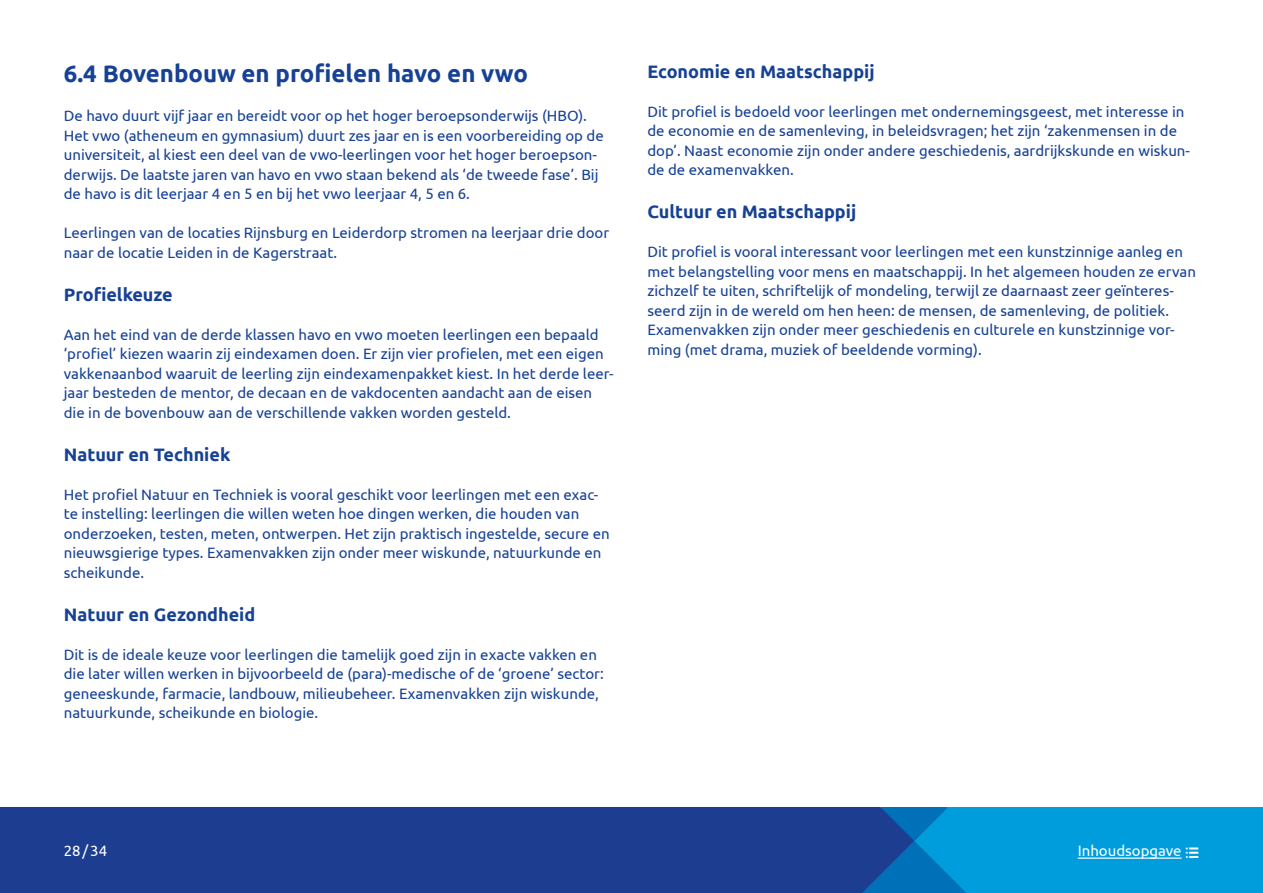
<style>
.page{position:relative;width:1263px;height:893px;background:#fff}
.page>*{position:absolute;margin:0;border:0;box-sizing:border-box;transform-origin:0 0}
.t1{font:700 24px "Ubuntu";color:#164194}
.t2{font:700 18px "Ubuntu";color:#164194}
.t3{font:15px/19.5px "Ubuntu";color:#164194}
.t4{font:15px "Ubuntu";color:#fff}
.s1{font-family:"Pictos"}
</style>
<div class="page">
<div style="left:0;top:808px;width:238px;height:85px;background:#1d3d91"></div>
<svg style="left:238px;top:808px;width:1025px;height:33px;background:#125daa"></svg>
<svg style="left:238px;top:841px;width:1025px;height:52px;background:#125daa"></svg>
<hr style="left:1078px;top:857px;width:103px;height:2px;background:#fff">
<h1 class="t1" style="left:64px;top:59px;width:466px">6.4 Bovenbouw en profielen havo en vwo</h1>
<p class="t3" style="left:64px;top:106px;width:541px">De havo duurt vijf jaar en bereidt voor op het hoger beroepsonderwijs (HBO).<br>Het vwo (atheneum en gymnasium) duurt zes jaar en is een voorbereiding op de universiteit, al kiest een deel van de vwo-leerlingen voor het hoger beroepson&shy;derwijs. De laatste jaren van havo en vwo staan bekend als ‘de tweede fase’. Bij de havo is dit leerjaar 4 en 5 en bij het vwo leerjaar 4, 5 en 6.</p>
<p class="t3" style="left:64px;top:223px;width:547px">Leerlingen van de locaties Rijnsburg en Leiderdorp stromen na leerjaar drie door naar de locatie Leiden in de Kagerstraat.</p>
<p class="t2" style="left:64px;top:283px;width:111px">Profielkeuze</p>
<p class="t3" style="left:64px;top:324px;width:551px">Aan het eind van de derde klassen havo en vwo moeten leerlingen een bepaald ‘profiel’ kiezen waarin zij eindexamen doen. Er zijn vier profielen, met een eigen vakkenaanbod waaruit de leerling zijn eindexamenpakket kiest. In het derde leer&shy;jaar besteden de mentor, de decaan en de vakdocenten aandacht aan de eisen die in de bovenbouw aan de verschillende vakken worden gesteld.</p>
<p class="t2" style="left:64px;top:443px;width:168px">Natuur en Techniek</p>
<p class="t3" style="left:64px;top:484px;width:547px">Het profiel Natuur en Techniek is vooral geschikt voor leerlingen met een exac&shy;te instelling: leerlingen die willen weten hoe dingen werken, die houden van onderzoeken, testen, meten, ontwerpen. Het zijn praktisch ingestelde, secure en nieuwsgierige types. Examenvakken zijn onder meer wiskunde, natuurkunde en scheikunde.</p>
<p class="t2" style="left:64px;top:603px;width:193px">Natuur en Gezondheid</p>
<p class="t3" style="left:64px;top:644px;width:541px">Dit is de ideale keuze voor leerlingen die tamelijk goed zijn in exacte vakken en die later willen werken in bijvoorbeeld de (para)-medische of de ‘groene’ sector: geneeskunde, farmacie, landbouw, milieubeheer. Examenvakken zijn wiskunde, natuurkunde, scheikunde en biologie.</p>
<p class="t2" style="left:647px;top:60px;width:229px">Economie en Maatschappij</p>
<p class="t3" style="left:647px;top:101px;width:544px">Dit profiel is bedoeld voor leerlingen met ondernemingsgeest, met interesse in de economie en de samenleving, in beleidsvragen; het zijn ‘zakenmensen in de dop’. Naast economie zijn onder andere geschiedenis, aardrijkskunde en wiskun&shy;de de examenvakken.</p>
<p class="t2" style="left:647px;top:201px;width:210px">Cultuur en Maatschappij</p>
<p class="t3" style="left:647px;top:242px;width:550px">Dit profiel is vooral interessant voor leerlingen met een kunstzinnige aanleg en met belangstelling voor mens en maatschappij. In het algemeen houden ze ervan zichzelf te uiten, schriftelijk of mondeling, terwijl ze daarnaast zeer geïnteres&shy;seerd zijn in de wereld om hen heen: de mensen, de samenleving, de politiek.<br>Examenvakken zijn onder meer geschiedenis en culturele en kunstzinnige vor&shy;ming (met drama, muziek of beeldende vorming).</p>
<p class="t4" style="left:64px;top:842px;width:45px">28/34</p>
<p class="t4" style="left:1078px;top:842px;width:123px">Inhoudsopgave <span class="s1">l</span></p>
</div>
